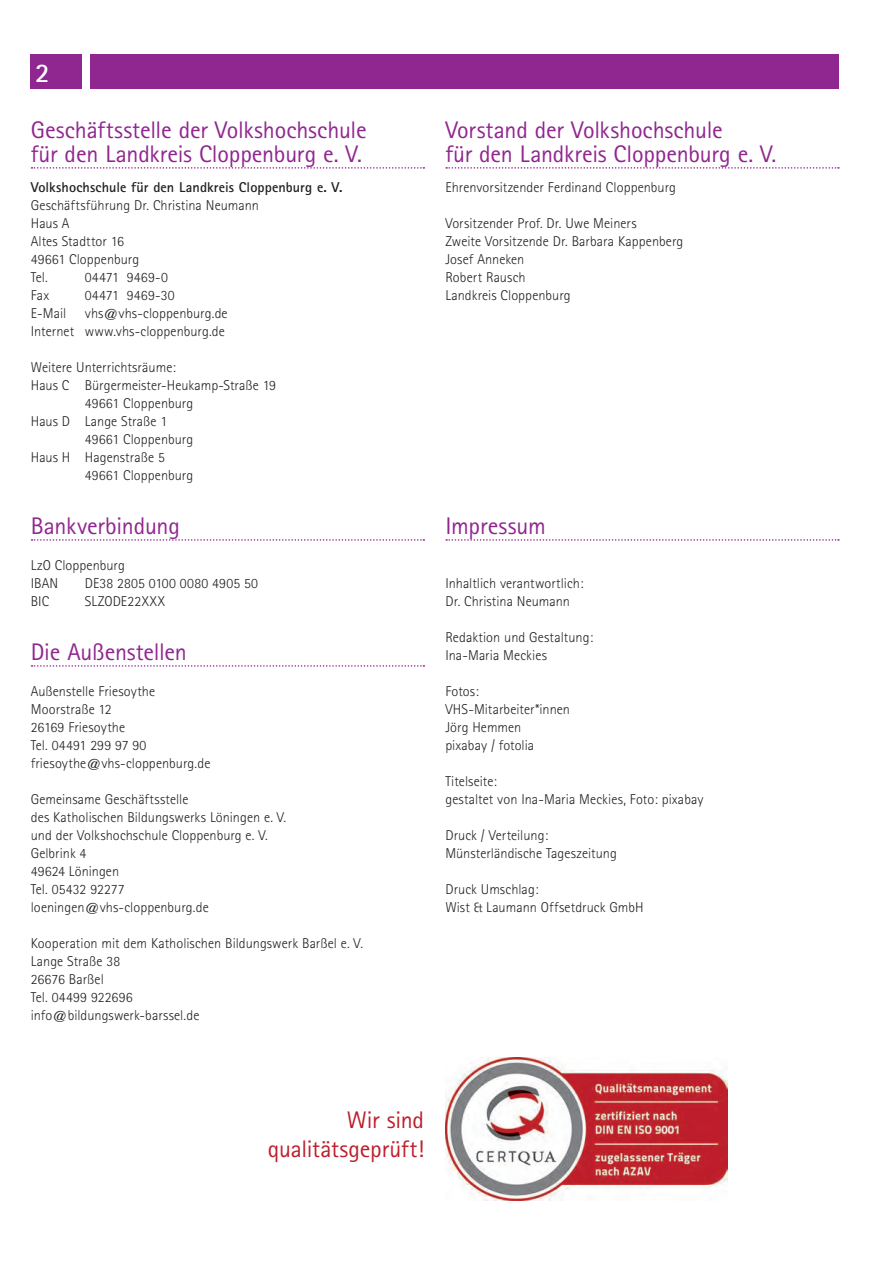
<style>
.page{position:relative;width:893px;height:1263px;background:#fff}
.page>*{position:absolute;margin:0;border:0;box-sizing:border-box;transform-origin:0 0}
.t1{font:700 27px "Rotis Sans Serif";color:#fff}
.t2{font:24px/24px "Rotis Sans Serif";letter-spacing:-.005em;color:#90268f}
.t3{font:24px/28.8px "Rotis Sans Serif";letter-spacing:-.01em;color:#be1e2c;text-align:right}
.t4{font:300 14.25px/18px "Rotis Sans Serif";letter-spacing:.005em;color:#231f20}
.t5{font:700 14.25px "Rotis Sans Serif";letter-spacing:.005em;color:#231f20}
.t6{font:300 14.25px "Rotis Sans Serif";letter-spacing:.025em;color:#231f20}
</style>
<div class="page">
<div style="left:31px;top:55px;width:51px;height:34px;background:#90268f"></div>
<div style="left:90px;top:55px;width:749px;height:34px;background:#90268f"></div>
<svg style="left:446px;top:167px;width:393px;height:2px"></svg>
<svg style="left:446px;top:539px;width:393px;height:2px"></svg>
<svg style="left:32px;top:167px;width:392px;height:2px"></svg>
<svg style="left:32px;top:539px;width:392px;height:2px"></svg>
<svg style="left:32px;top:665px;width:392px;height:2px"></svg>
<img style="left:445px;top:1058px;width:282px;height:142px">
<h1 class="t1" style="left:35px;top:56px;width:16px">2</h1>
<h2 class="t2" style="left:31px;top:118px;width:337px">Geschäftsstelle der Volkshochschule für den Landkreis Cloppenburg e. V.</h2>
<p class="t5" style="left:31px;top:178px;width:313px">Volkshochschule für den Landkreis Cloppenburg e. V.</p>
<p class="t4" style="left:31px;top:196px;width:230px">Geschäftsführung Dr. Christina Neumann<br>Haus A<br>Altes Stadttor 16<br>49661 Cloppenburg<br>Tel.</p>
<p class="t6" style="left:85px;top:269px;width:85px">04471 9469-0</p>
<p class="t4" style="left:31px;top:286px;width:20px">Fax</p>
<p class="t4" style="left:85px;top:286px;width:91px">04471 9469-30</p>
<p class="t4" style="left:31px;top:304px;width:37px">E-Mail</p>
<p class="t4" style="left:31px;top:304px;width:198px;text-align:right">vhs@vhs-cloppenburg.de<br>Internet www.vhs-cloppenburg.de</p>
<p class="t4" style="left:31px;top:358px;width:147px">Weitere Unterrichtsräume:</p>
<p class="t4" style="left:31px;top:376px;width:247px">Haus C Bürgermeister-Heukamp-Straße 19</p>
<p class="t4" style="left:85px;top:394px;width:110px">49661 Cloppenburg</p>
<p class="t4" style="left:31px;top:412px;width:138px">Haus D Lange Straße 1</p>
<p class="t4" style="left:85px;top:430px;width:110px">49661 Cloppenburg</p>
<p class="t4" style="left:31px;top:448px;width:136px">Haus H Hagenstraße 5</p>
<p class="t4" style="left:85px;top:466px;width:110px">49661 Cloppenburg</p>
<h2 class="t2" style="left:31px;top:514px;width:151px">Bankverbindung</h2>
<p class="t4" style="left:31px;top:556px;width:96px">LzO Cloppenburg<br>IBAN</p>
<p class="t4" style="left:85px;top:574px;width:175px">DE38 2805 0100 0080 4905 50</p>
<p class="t4" style="left:31px;top:592px;width:20px">BIC</p>
<p class="t4" style="left:85px;top:592px;width:82px">SLZODE22XXX</p>
<h2 class="t2" style="left:31px;top:640px;width:158px">Die Außenstellen</h2>
<p class="t4" style="left:31px;top:682px;width:181px">Außenstelle Friesoythe<br>Moorstraße 12<br>26169 Friesoythe<br>Tel. 04491 299 97 90 friesoythe@vhs-cloppenburg.de</p>
<p class="t4" style="left:31px;top:790px;width:257px">Gemeinsame Geschäftsstelle<br>des Katholischen Bildungswerks Löningen e. V. und der Volkshochschule Cloppenburg e. V.<br>Gelbrink 4<br>49624 Löningen<br>Tel. 05432 92277 loeningen@vhs-cloppenburg.de</p>
<p class="t4" style="left:31px;top:934px;width:334px">Kooperation mit dem Katholischen Bildungswerk Barßel e. V.<br>Lange Straße 38<br>26676 Barßel<br>Tel. 04499 922696<br>info@bildungswerk-barssel.de</p>
<h2 class="t2" style="left:445px;top:118px;width:333px">Vorstand der Volkshochschule<br>für den Landkreis Cloppenburg e. V.</h2>
<p class="t4" style="left:445px;top:178px;width:232px">Ehrenvorsitzender Ferdinand Cloppenburg</p>
<p class="t4" style="left:445px;top:214px;width:239px">Vorsitzender Prof. Dr. Uwe Meiners<br>Zweite Vorsitzende Dr. Barbara Kappenberg<br>Josef Anneken<br>Robert Rausch<br>Landkreis Cloppenburg</p>
<h2 class="t2" style="left:445px;top:514px;width:102px">Impressum</h2>
<p class="t4" style="left:445px;top:574px;width:140px">Inhaltlich verantwortlich:<br>Dr. Christina Neumann</p>
<p class="t4" style="left:445px;top:628px;width:149px">Redaktion und Gestaltung:<br>Ina-Maria Meckies</p>
<p class="t4" style="left:445px;top:682px;width:126px">Fotos:<br>VHS-Mitarbeiter*innen<br>Jörg Hemmen<br>pixabay / fotolia</p>
<p class="t4" style="left:445px;top:772px;width:260px">Titelseite:<br>gestaltet von Ina-Maria Meckies, Foto: pixabay</p>
<p class="t4" style="left:445px;top:826px;width:173px">Druck / Verteilung:<br>Münsterländische Tageszeitung</p>
<p class="t4" style="left:445px;top:880px;width:200px">Druck Umschlag:<br>Wist &amp; Laumann Offsetdruck GmbH</p>
<h2 class="t3" style="left:268px;top:1105px;width:158px">Wir sind qualitätsgeprüft!</h2>
</div>
